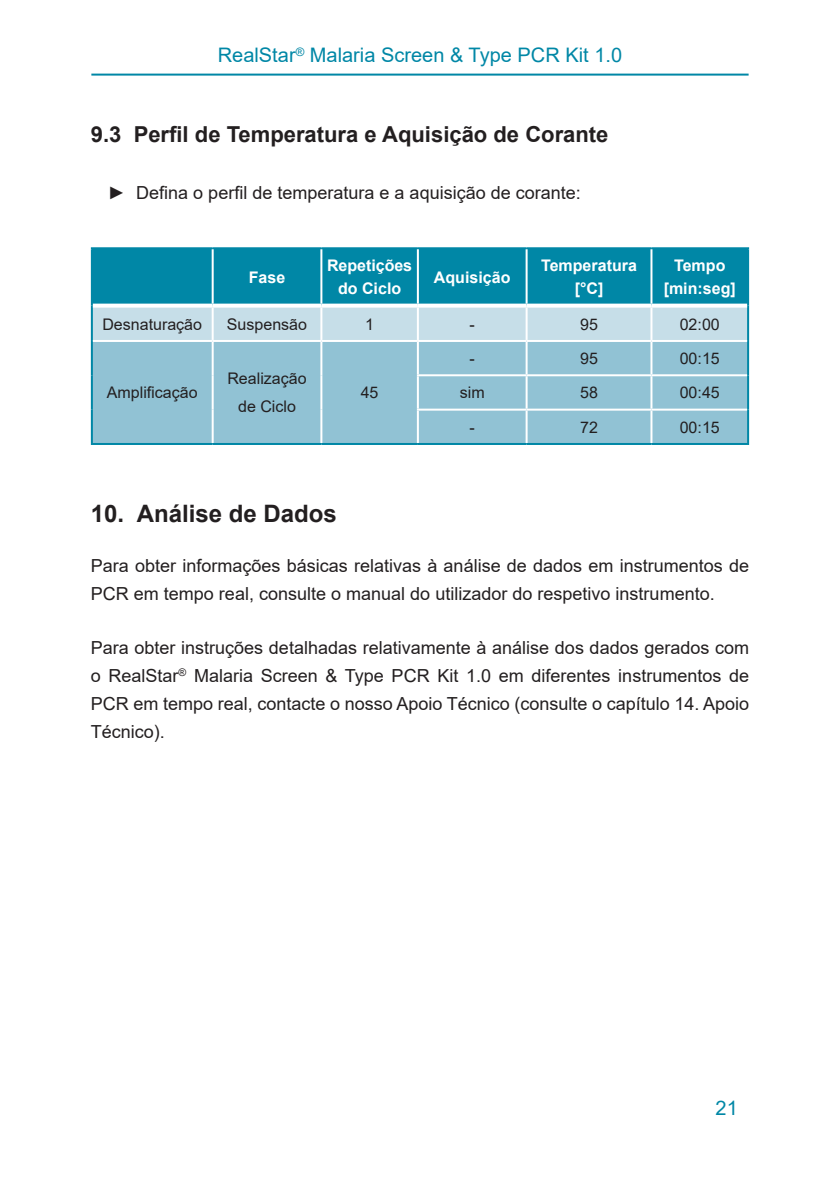
<style>
.page{position:relative;width:840px;height:1191px;background:#fff}
.page>*{position:absolute;margin:0;border:0;box-sizing:border-box;transform-origin:0 0}
.Level_1{font:700 24px "Arial";color:#231f20}
.Level_2{font:700 22px "Arial";color:#231f20}
.Seitenkopf{font:20px "Arial";color:#0087a6}
.Mengentext{font:18px/28px "Arial";color:#231f20}
.Mengentext_zentriert{font:16px/28px "Arial";color:#231f20;text-align:center}
.Kopfzeile{font:700 16px/23px "Arial";color:#fff;text-align:center}
</style>
<div class="page">
<hr style="left:91px;top:74px;width:657px;height:2px;background:#0087a6">
<svg style="left:93px;top:249px;width:653px;height:91px;background:#4aa7be"></svg>
<div style="left:93px;top:342px;width:653px;height:101px;background:#91c2d4"></div>
<hr style="left:91px;top:306px;width:2px;height:35px;background:#0087a6">
<hr style="left:91px;top:341px;width:2px;height:34px;background:#0087a6">
<hr style="left:91px;top:375px;width:2px;height:34px;background:#0087a6">
<hr style="left:91px;top:409px;width:2px;height:34px;background:#0087a6">
<hr style="left:91px;top:443px;width:121px;height:2px;background:#0087a6">
<hr style="left:212px;top:443px;width:109px;height:2px;background:#0087a6">
<hr style="left:321px;top:443px;width:96px;height:2px;background:#0087a6">
<hr style="left:417px;top:443px;width:109px;height:2px;background:#0087a6">
<hr style="left:526px;top:443px;width:125px;height:2px;background:#0087a6">
<hr style="left:651px;top:443px;width:97px;height:2px;background:#0087a6">
<hr style="left:91px;top:247px;width:121px;height:2px;background:#0087a6">
<hr style="left:91px;top:249px;width:2px;height:57px;background:#0087a6">
<svg style="left:93px;top:304px;width:119px;height:4px"></svg>
<hr style="left:212px;top:247px;width:109px;height:2px;background:#0087a6">
<hr style="left:211px;top:249px;width:2px;height:55px;background:#fff">
<svg style="left:212px;top:304px;width:109px;height:4px"></svg>
<hr style="left:321px;top:247px;width:96px;height:2px;background:#0087a6">
<hr style="left:320px;top:249px;width:2px;height:55px;background:#fff">
<svg style="left:321px;top:304px;width:96px;height:4px"></svg>
<hr style="left:417px;top:247px;width:109px;height:2px;background:#0087a6">
<hr style="left:416px;top:249px;width:2px;height:55px;background:#fff">
<svg style="left:417px;top:304px;width:109px;height:4px"></svg>
<hr style="left:526px;top:247px;width:125px;height:2px;background:#0087a6">
<hr style="left:525px;top:249px;width:2px;height:55px;background:#fff">
<svg style="left:526px;top:304px;width:125px;height:4px"></svg>
<hr style="left:651px;top:247px;width:97px;height:2px;background:#0087a6">
<hr style="left:746px;top:249px;width:2px;height:57px;background:#0087a6">
<hr style="left:746px;top:306px;width:2px;height:35px;background:#0087a6">
<hr style="left:746px;top:341px;width:2px;height:34px;background:#0087a6">
<hr style="left:746px;top:375px;width:2px;height:34px;background:#0087a6">
<hr style="left:746px;top:409px;width:2px;height:34px;background:#0087a6">
<hr style="left:650px;top:249px;width:2px;height:55px;background:#fff">
<hr style="left:211px;top:308px;width:2px;height:32px;background:#fff">
<hr style="left:320px;top:308px;width:2px;height:32px;background:#fff">
<hr style="left:416px;top:308px;width:2px;height:32px;background:#fff">
<hr style="left:525px;top:308px;width:2px;height:32px;background:#fff">
<hr style="left:650px;top:308px;width:2px;height:32px;background:#fff">
<hr style="left:211px;top:342px;width:2px;height:33px;background:#fff">
<hr style="left:320px;top:342px;width:2px;height:33px;background:#fff">
<hr style="left:416px;top:342px;width:2px;height:32px;background:#fff">
<hr style="left:525px;top:342px;width:2px;height:32px;background:#fff">
<hr style="left:650px;top:342px;width:2px;height:32px;background:#fff">
<hr style="left:211px;top:375px;width:2px;height:34px;background:#fff">
<hr style="left:320px;top:375px;width:2px;height:34px;background:#fff">
<hr style="left:416px;top:374px;width:110px;height:2px;background:#fff">
<hr style="left:416px;top:376px;width:2px;height:32px;background:#fff">
<hr style="left:526px;top:374px;width:125px;height:2px;background:#fff">
<hr style="left:525px;top:376px;width:2px;height:32px;background:#fff">
<hr style="left:651px;top:374px;width:95px;height:2px;background:#fff">
<hr style="left:650px;top:376px;width:2px;height:32px;background:#fff">
<hr style="left:211px;top:409px;width:2px;height:34px;background:#fff">
<hr style="left:320px;top:409px;width:2px;height:34px;background:#fff">
<hr style="left:416px;top:408px;width:110px;height:2px;background:#fff">
<hr style="left:416px;top:410px;width:2px;height:33px;background:#fff">
<hr style="left:526px;top:408px;width:125px;height:2px;background:#fff">
<hr style="left:525px;top:410px;width:2px;height:33px;background:#fff">
<hr style="left:651px;top:408px;width:95px;height:2px;background:#fff">
<hr style="left:650px;top:410px;width:2px;height:33px;background:#fff">
<svg style="left:651px;top:304px;width:95px;height:4px"></svg>
<p class="Seitenkopf" style="left:218px;top:41px;width:405px">RealStar<sup>®</sup> Malaria Screen &amp; Type PCR Kit 1.0</p>
<p class="Level_2" style="left:91px;top:119px;width:519px">9.3 Perfil de Temperatura e Aquisição de Corante</p>
<p class="Mengentext" style="left:108px;top:178px;width:474px">► Defina o perfil de temperatura e a aquisição de corante:</p>
<p class="Kopfzeile" style="left:249px;top:266px;width:38px">Fase</p>
<p class="Kopfzeile" style="left:327px;top:254px;width:87px">Repetições do Ciclo</p>
<p class="Kopfzeile" style="left:433px;top:266px;width:78px">Aquisição</p>
<p class="Kopfzeile" style="left:541px;top:254px;width:97px">Temperatura</p>
<p class="Kopfzeile" style="left:574px;top:277px;width:30px">[°C]</p>
<p class="Kopfzeile" style="left:673px;top:254px;width:53px">Tempo</p>
<p class="Kopfzeile" style="left:663px;top:277px;width:73px">[min:seg]</p>
<p class="Mengentext_zentriert" style="left:102px;top:310px;width:101px">Desnaturação</p>
<p class="Mengentext_zentriert" style="left:227px;top:310px;width:82px">Suspensão</p>
<p class="Mengentext_zentriert" style="left:365px;top:310px;width:10px">1</p>
<p class="Mengentext_zentriert" style="left:469px;top:310px;width:7px">-</p>
<p class="Mengentext_zentriert" style="left:579px;top:310px;width:19px">95</p>
<p class="Mengentext_zentriert" style="left:679px;top:310px;width:42px">02:00</p>
<p class="Mengentext_zentriert" style="left:107px;top:378px;width:92px">Amplificação</p>
<p class="Mengentext_zentriert" style="left:227px;top:364px;width:81px">Realização de Ciclo</p>
<p class="Mengentext_zentriert" style="left:360px;top:378px;width:19px">45</p>
<p class="Mengentext_zentriert" style="left:469px;top:344px;width:7px">-</p>
<p class="Mengentext_zentriert" style="left:579px;top:344px;width:19px">95</p>
<p class="Mengentext_zentriert" style="left:679px;top:344px;width:42px">00:15</p>
<p class="Mengentext_zentriert" style="left:459px;top:378px;width:26px">sim</p>
<p class="Mengentext_zentriert" style="left:579px;top:378px;width:19px">58</p>
<p class="Mengentext_zentriert" style="left:679px;top:378px;width:42px">00:45</p>
<p class="Mengentext_zentriert" style="left:469px;top:413px;width:7px">-</p>
<p class="Mengentext_zentriert" style="left:579px;top:413px;width:19px">72</p>
<p class="Mengentext_zentriert" style="left:679px;top:413px;width:42px">00:15</p>
<p class="Level_1" style="left:91px;top:496px;width:247px">10. Análise de Dados</p>
<p class="Mengentext" style="left:91px;top:552px;width:659px">Para obter informações básicas relativas à análise de dados em instrumentos de<br>PCR em tempo real, consulte o manual do utilizador do respetivo instrumento.</p>
<p class="Mengentext" style="left:91px;top:634px;width:659px;text-align:justify">Para obter instruções detalhadas relativamente à análise dos dados gerados com o RealStar<sup>®</sup> Malaria Screen &amp; Type PCR Kit 1.0 em diferentes instrumentos de PCR em tempo real, contacte o nosso Apoio Técnico (consulte o capítulo 14. Apoio Técnico).</p>
<p class="Seitenkopf" style="left:715px;top:1094px;width:24px">21</p>
</div>
